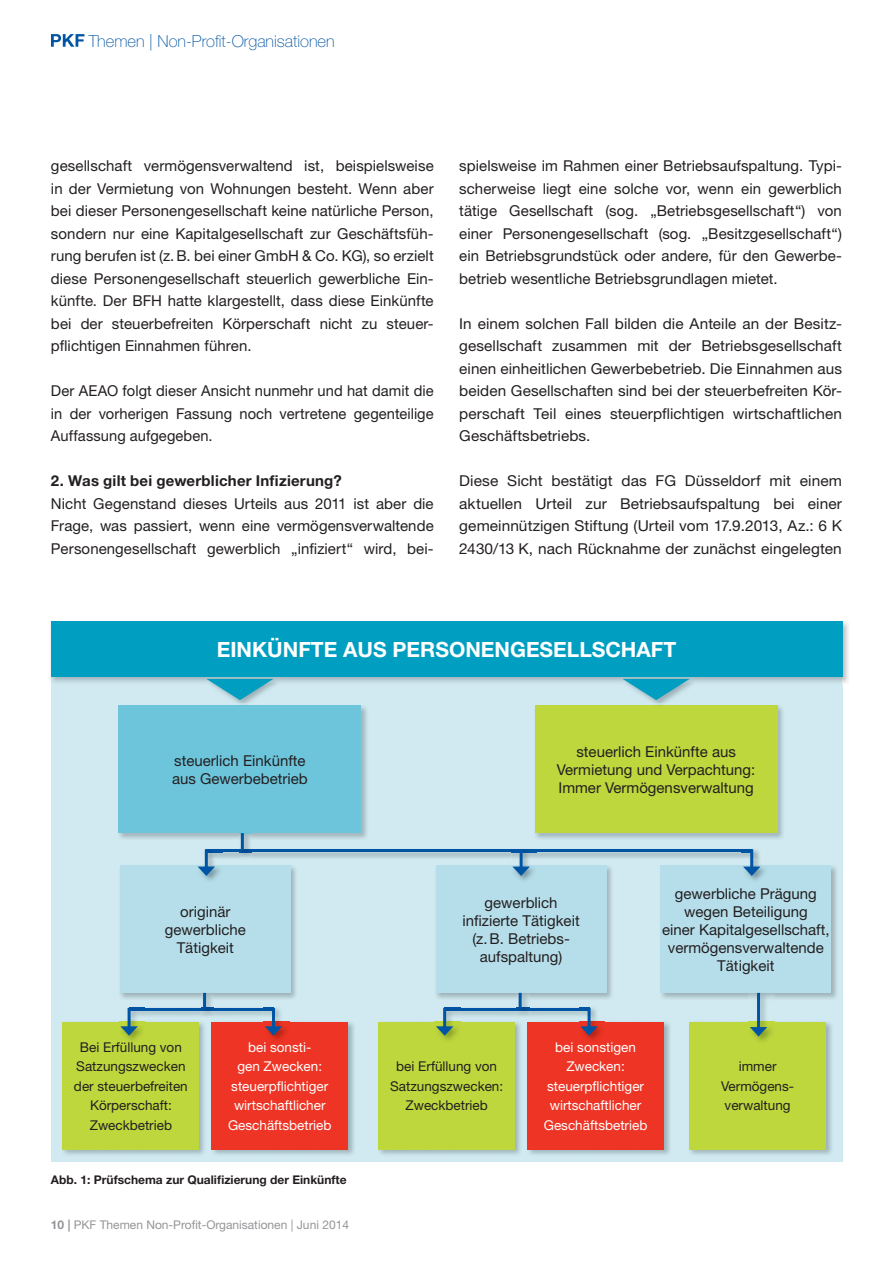
<style>
.page{position:relative;width:893px;height:1263px;background:#fff}
.page>*{position:absolute;margin:0;border:0;box-sizing:border-box;transform-origin:0 0}
.t1{font:700 21px "Helvetica Neue LT";color:#fff}
.t2{font:100 16.5px "Helvetica Neue LT";color:#0054a4}
.t3{font:15px/22.5px "Helvetica Neue LT";color:#231f20;text-align:justify}
.t4{font:700 15px "Helvetica Neue LT";letter-spacing:.015em;color:#231f20}
.t5{font:13.5px/19.5px "Helvetica Neue LT";color:#231f20;text-align:center}
.t6{font:13.5px/19.5px "Helvetica Neue LT";color:#fff;text-align:center}
.t7{font:12px "Helvetica Neue LT";color:#939598}
.t8{font:700 12px "Helvetica Neue LT";color:#231f20}
.s1{color:#001700}
.s2{font-weight:700}
</style>
<div class="page">
<svg style="left:51px;top:34px;width:33px;height:13px"></svg>
<div style="left:51px;top:677px;width:791px;height:485px;background:#d1eaf1"></div>
<div style="left:51px;top:621px;width:791px;height:56px;background:#009fc2"></div>
<img style="left:118px;top:705px;width:249px;height:134px">
<div style="left:119px;top:706px;width:242px;height:127px;background:#6dc5dc"></div>
<img style="left:120px;top:865px;width:176px;height:134px">
<div style="left:120px;top:865px;width:170px;height:128px;background:#b5deea"></div>
<img style="left:535px;top:705px;width:248px;height:134px">
<div style="left:535px;top:706px;width:242px;height:127px;background:#bed73d"></div>
<img style="left:436px;top:865px;width:176px;height:134px">
<div style="left:436px;top:865px;width:170px;height:128px;background:#b5deea"></div>
<img style="left:62px;top:1021px;width:292px;height:134px">
<div style="left:63px;top:1022px;width:136px;height:127px;background:#bed73d"></div>
<div style="left:212px;top:1022px;width:136px;height:127px;background:#ee3424"></div>
<img style="left:378px;top:1021px;width:292px;height:134px">
<div style="left:379px;top:1022px;width:136px;height:127px;background:#bed73d"></div>
<div style="left:527px;top:1022px;width:137px;height:127px;background:#ee3424"></div>
<img style="left:689px;top:1021px;width:143px;height:134px">
<div style="left:689px;top:1022px;width:137px;height:127px;background:#bed73d"></div>
<img style="left:660px;top:865px;width:177px;height:134px">
<div style="left:661px;top:865px;width:170px;height:128px;background:#b5deea"></div>
<img style="left:206px;top:677px;width:74px;height:29px">
<svg style="left:206px;top:679px;width:67px;height:21px"></svg>
<img style="left:622px;top:677px;width:75px;height:29px">
<svg style="left:622px;top:679px;width:68px;height:21px"></svg>
<img style="left:222px;top:852px;width:520px;height:6px">
<hr style="left:206px;top:849px;width:546px;height:3px;background:#0054a4">
<img style="left:145px;top:1007px;width:119px;height:9px">
<hr style="left:129px;top:1008px;width:144px;height:3px;background:#0054a4">
<img style="left:460px;top:1007px;width:119px;height:9px">
<hr style="left:445px;top:1008px;width:144px;height:3px;background:#0054a4">
<img style="left:203px;top:849px;width:14px;height:31px">
<img style="left:208px;top:852px;width:14px;height:8px">
<img style="left:208px;top:849px;width:9px;height:3px">
<hr style="left:205px;top:849px;width:3px;height:20px;background:#0054a4">
<svg style="left:197px;top:864px;width:23px;height:12px"></svg>
<img style="left:511px;top:852px;width:26px;height:28px">
<hr style="left:520px;top:849px;width:3px;height:20px;background:#0054a4">
<svg style="left:511px;top:864px;width:26px;height:12px"></svg>
<img style="left:748px;top:860px;width:14px;height:20px">
<img style="left:742px;top:849px;width:17px;height:11px">
<svg style="left:742px;top:849px;width:8px;height:3px"></svg>
<hr style="left:750px;top:849px;width:3px;height:20px;background:#0054a4">
<svg style="left:743px;top:864px;width:22px;height:12px"></svg>
<img style="left:119px;top:1007px;width:26px;height:33px">
<img style="left:128px;top:1007px;width:17px;height:11px">
<img style="left:131px;top:1008px;width:14px;height:3px">
<hr style="left:128px;top:1008px;width:3px;height:21px;background:#0054a4">
<svg style="left:120px;top:1026px;width:18px;height:10px"></svg>
<img style="left:435px;top:1018px;width:25px;height:22px">
<img style="left:443px;top:1007px;width:17px;height:11px">
<img style="left:446px;top:1008px;width:14px;height:3px">
<hr style="left:443px;top:1008px;width:3px;height:21px;background:#0054a4">
<svg style="left:436px;top:1026px;width:17px;height:10px"></svg>
<svg style="left:239px;top:833px;width:13px;height:24px"></svg>
<hr style="left:241px;top:833px;width:3px;height:17px;background:#0054a4">
<svg style="left:201px;top:992px;width:13px;height:24px"></svg>
<hr style="left:203px;top:993px;width:3px;height:16px;background:#0054a4">
<svg style="left:517px;top:992px;width:12px;height:24px"></svg>
<hr style="left:519px;top:993px;width:3px;height:16px;background:#0054a4">
<img style="left:264px;top:1018px;width:25px;height:22px">
<img style="left:264px;top:1007px;width:17px;height:11px">
<svg style="left:264px;top:1008px;width:8px;height:3px"></svg>
<hr style="left:272px;top:1008px;width:3px;height:21px;background:#0054a4">
<svg style="left:265px;top:1026px;width:17px;height:10px"></svg>
<img style="left:579px;top:1018px;width:26px;height:22px">
<img style="left:579px;top:1007px;width:17px;height:11px">
<svg style="left:579px;top:1008px;width:8px;height:3px"></svg>
<hr style="left:587px;top:1008px;width:3px;height:21px;background:#0054a4">
<svg style="left:580px;top:1026px;width:18px;height:10px"></svg>
<img style="left:749px;top:992px;width:25px;height:49px">
<hr style="left:757px;top:993px;width:3px;height:37px;background:#0054a4">
<svg style="left:750px;top:1027px;width:17px;height:9px"></svg>
<p class="t2" style="left:89px;top:35px;width:247px">Themen | Non-Profit-Organisationen</p>
<p class="t3" style="left:51px;top:157px;width:384px">gesellschaft vermögensverwaltend ist, beispielsweise in der Vermietung von Wohnungen besteht. Wenn aber bei dieser Personengesellschaft keine natürliche Person, sondern nur eine Kapitalgesellschaft zur Geschäftsfüh&shy;rung berufen ist (z. B. bei einer GmbH &amp; Co. KG), so erzielt diese Personengesellschaft steuerlich gewerbliche Ein&shy;künfte. Der BFH hatte klargestellt, dass diese Einkünfte bei der steuerbefreiten Körperschaft nicht zu steuer&shy;pflichtigen Einnahmen führen.</p>
<p class="t3" style="left:51px;top:382px;width:384px">Der AEAO folgt dieser Ansicht nunmehr und hat damit die in der vorherigen Fassung noch vertretene gegenteilige Auffassung aufgegeben.</p>
<p class="t4" style="left:51px;top:476px;width:292px">2. Was gilt bei gewerblicher Infizierung?</p>
<p class="t3" style="left:51px;top:494px;width:384px">Nicht Gegenstand dieses Urteils aus 2011 ist aber die Frage, was passiert, wenn eine vermögensverwaltende Personengesellschaft gewerblich „infiziert“ wird, bei-</p>
<p class="t3" style="left:459px;top:157px;width:384px">spielsweise im Rahmen einer Betriebsaufspaltung. Typi&shy;scherweise liegt eine solche vor, wenn ein gewerblich tätige Gesellschaft (sog. „Betriebsgesellschaft“) von einer Personengesellschaft (sog. „Besitzgesellschaft“) ein Betriebsgrundstück oder andere, für den Gewerbe&shy;betrieb wesentliche Betriebsgrundlagen mietet.</p>
<p class="t3" style="left:459px;top:314px;width:384px">In einem solchen Fall bilden die Anteile an der Besitz&shy;gesellschaft zusammen mit der Betriebsgesellschaft einen einheitlichen Gewerbebetrieb. Die Einnahmen aus beiden Gesellschaften sind bei der steuerbefreiten Kör&shy;perschaft Teil eines steuerpflichtigen wirtschaftlichen Geschäfts betriebs.</p>
<p class="t3" style="left:459px;top:472px;width:384px">Diese Sicht bestätigt das FG Düsseldorf mit einem aktuellen Urteil zur Betriebsaufspaltung bei einer gemeinnützigen Stiftung (Urteil vom 17.9.2013, Az.: 6 K 2430/13 K, nach Rücknahme der zunächst eingelegten</p>
<h1 class="t1" style="left:217px;top:642px;width:461px">EINKÜNFTE AUS PERSONENGESELLSCHAFT</h1>
<p class="t3" style="left:172px;top:754px;width:137px;line-height:18px">steuerlich Einkünfte aus Gewerbebetrieb</p>
<p class="t3" style="left:165px;top:905px;width:83px;line-height:18px;text-align:center">originär gewerbliche<br>Tätigkeit</p>
<p class="t5" style="left:74px;top:1039px;width:115px">Bei Er<span class="s1">füll</span>ung von<br>Satzungszwecken der steuerbefreiten<br>Körperschaft:<br>Zweckbetrieb</p>
<p class="t6" style="left:228px;top:1039px;width:105px">be sonsti-<br>gen Zwecken: steuerpflichtiger wirtschaftlicher<br>Geschäftsbetrieb</p>
<p class="t6" style="left:263px;top:1039px;width:4px">i</p>
<p class="t8" style="left:51px;top:1175px;width:297px">Abb. 1: Prüfschema zur Qualifizierung der Einkünfte</p>
<p class="t7" style="left:51px;top:1220px;width:299px"><span class="s2">10 |</span> PKF Themen Non-Profit-Organisationen | Juni 2014</p>
<p class="t3" style="left:557px;top:745px;width:200px;line-height:18px;text-align:center">steuerlich Einkünfte aus<br>Vermietung und Verpachtung:<br>Immer Vermögensverwaltung</p>
<p class="t3" style="left:462px;top:896px;width:119px;line-height:18px;text-align:center">gewerblich infizierte Tätigkeit (z. B. Betriebs&shy;aufspaltung)</p>
<p class="t3" style="left:662px;top:887px;width:169px;line-height:18px;text-align:center">gewerbliche Prägung wegen Beteiligung<br>einer Kapitalgesellschaft, vermögensverwaltende<br>Tätigkeit</p>
<p class="t5" style="left:390px;top:1058px;width:114px">bei Erfüllung von<br>Satzungszwecken:<br>Zweckbetrieb</p>
<p class="t6" style="left:544px;top:1039px;width:105px">bei sonstigen<br>Zwecken: steuerpflichtiger wirtschaftlicher<br>Geschäftsbetrieb</p>
<p class="t5" style="left:721px;top:1058px;width:75px">immer<br>Vermögens - verwaltung</p>
</div>
